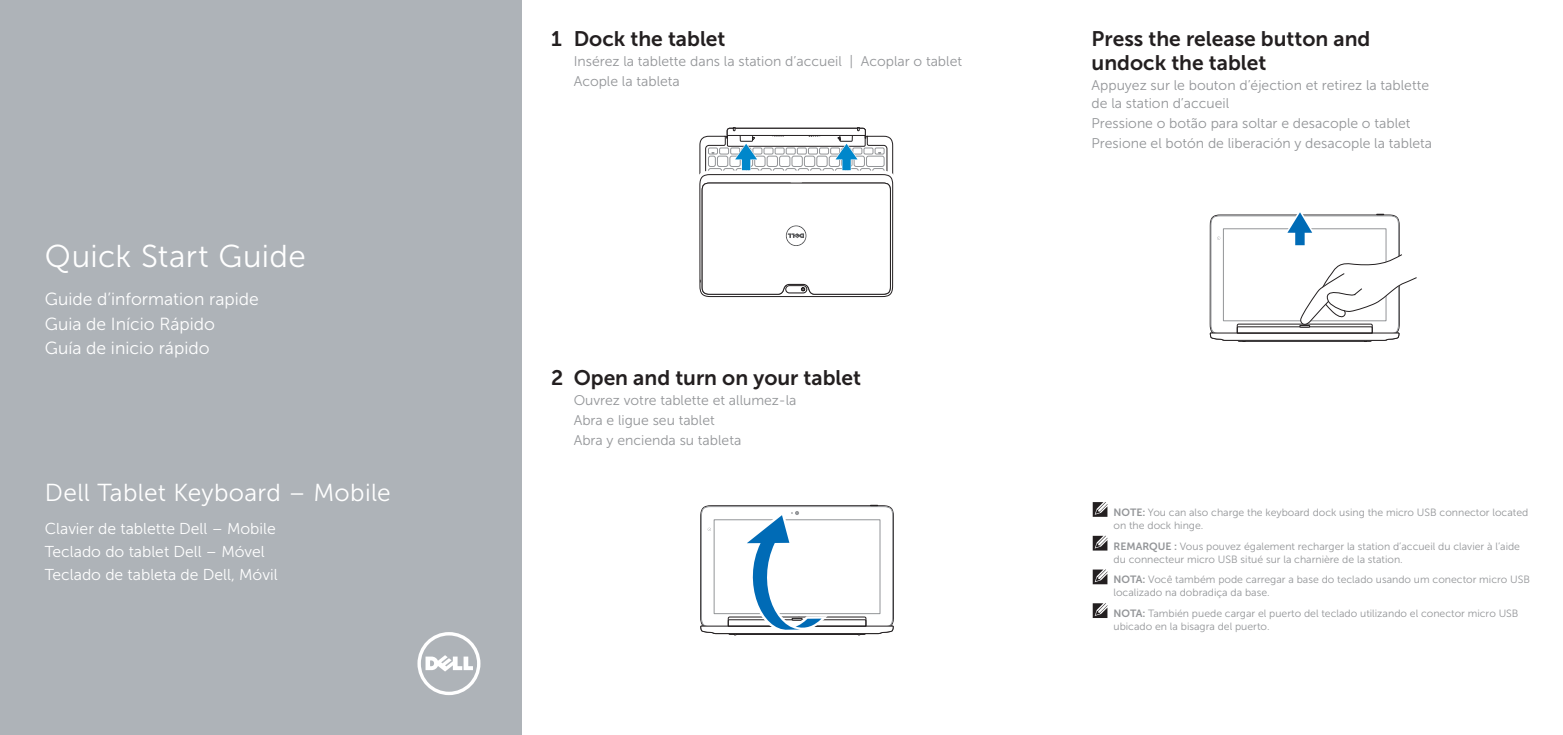
<style>
.page{position:relative;width:1563px;height:735px;background:#fff}
.page>*{position:absolute;margin:0;border:0;box-sizing:border-box;transform-origin:0 0}
.t1{font:31.5px "Museo Sans For Dell 300";letter-spacing:.015em;color:#fff}
.t2{font:24.5px "Museo Sans For Dell 300";letter-spacing:.015em;color:#fff}
.t3{font:21px/24.5px "Museo Sans For Dell 700";color:#231f20}
.t4{font:17.5px/24.5px "Museo Sans For Dell 300";color:#fff}
.t5{font:15.75px/22.8px "Museo Sans For Dell 300";color:#fff}
.t6{font:14px/19.9px "Museo Sans For Dell 300";color:#939598}
.t7{font:10.5px/13.1px "Museo Sans For Dell 300";color:#939598}
.s1{font-family:"Museo Sans For Dell 700"}
</style>
<div class="page">
<div style="left:0;top:0;width:521px;height:734px;background:#aeb3b8"></div>
<svg style="left:417px;top:632px;width:63px;height:62px"></svg>
<div style="left:1209px;top:214px;width:190px;height:121px;border:1px solid #231f20;border-radius:10px"></div>
<svg style="left:1376px;top:213px;width:8px;height:2px"></svg>
<div style="left:1223px;top:228px;width:163px;height:93px;border:1px solid #939598"></div>
<svg style="left:1210px;top:254px;width:207px;height:87px"></svg>
<svg style="left:1284px;top:212px;width:31px;height:34px"></svg>
<div style="left:696px;top:170px;width:200px;height:130px;border:8px solid #fff;border-radius:11px"></div>
<svg style="left:699px;top:127px;width:194px;height:167px"></svg>
<svg style="left:700px;top:504px;width:194px;height:131px"></svg>
<svg style="left:1092px;top:502px;width:15px;height:14px"></svg>
<svg style="left:1092px;top:535px;width:15px;height:15px"></svg>
<svg style="left:1092px;top:569px;width:15px;height:15px"></svg>
<svg style="left:1092px;top:603px;width:15px;height:14px"></svg>
<h1 class="t1" style="left:45px;top:239px;width:263px">Quick Start Guide</h1>
<h3 class="t4" style="left:45px;top:287px;width:215px">Guide d’information rapide<br>Guia de Início Rápido<br>Guía de inicio rápido</h3>
<h2 class="t2" style="left:45px;top:479px;width:347px">Dell Tablet Keyboard – Mobile</h2>
<h3 class="t5" style="left:45px;top:517px;width:234px">Clavier de tablette Dell – Mobile<br>Teclado do tablet Dell – Móvel<br>Teclado de tableta de Dell, Móvil</h3>
<h3 class="t3" style="left:551px;top:26px;width:12px">1</h3>
<h3 class="t3" style="left:574px;top:26px;width:153px">Dock the tablet</h3>
<h3 class="t6" style="left:574px;top:51px;width:390px">Insérez la tablette dans la station d’accueil | Acoplar o tablet<br>Acople la tableta</h3>
<h3 class="t3" style="left:551px;top:365px;width:14px">2</h3>
<h3 class="t3" style="left:574px;top:365px;width:289px">Open and turn on your tablet</h3>
<h3 class="t6" style="left:574px;top:390px;width:224px">Ouvrez votre tablette et allumez-la<br>Abra e ligue seu tablet<br>Abra y encienda su tableta</h3>
<h3 class="t3" style="left:1091px;top:26px;width:280px">Press the release button and undock the tablet</h3>
<h3 class="t6" style="left:1091px;top:77px;width:339px;line-height:17.5px">Appuyez sur le bouton d’éjection et retirez la tablette de la station d’accueil</h3>
<h3 class="t6" style="left:1091px;top:113px;width:342px">Pressione o botão para soltar e desacople o tablet<br>Presione el botón de liberación y desacople la tableta</h3>
<p class="t7" style="left:1113px;top:505px;width:416px"><span class="s1">NOTE:</span> You can also charge the keyboard dock using the micro USB connector located on the dock hinge.</p>
<p class="t7" style="left:1113px;top:539px;width:408px"><span class="s1">REMARQUE :</span> Vous pouvez également recharger la station d’accueil du clavier à l’aide du connecteur micro USB situé sur la charnière de la station.</p>
<p class="t7" style="left:1113px;top:572px;width:418px"><span class="s1">NOTA:</span> Você também pode carregar a base do teclado usando um conector micro USB localizado na dobradiça da base.</p>
<p class="t7" style="left:1113px;top:606px;width:406px"><span class="s1">NOTA:</span> También puede cargar el puerto del teclado utilizando el conector micro USB ubicado en la bisagra del puerto.</p>
</div>
